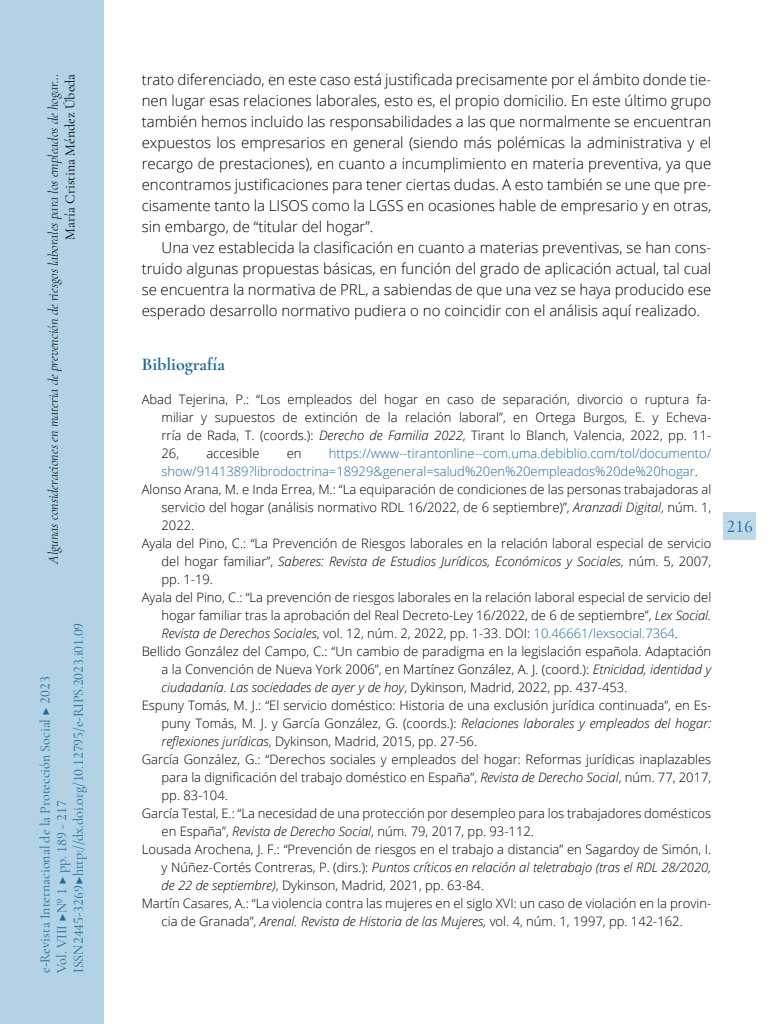
<style>
.page{position:relative;width:768px;height:1024px;background:#fff}
.page>*{position:absolute;margin:0;border:0;box-sizing:border-box;transform-origin:0 0}
._41_Enunciado_1_1{font:700 18px "Cormorant Garamond";color:#1b6b9f}
.t1{font:500 18px "Cormorant Garamond";color:#1b6b9f}
._00_bsc_Sin{font:300 15px/21px "Open Sans";color:#000;text-align:justify}
._00_bsc{font:300 15px/21px "Open Sans";color:#000;text-align:justify}
.t2{font:14px/16.8px "Cormorant Garamond";color:#1b6b9f}
.t3{font:italic 300 14px "Cormorant Garamond";color:#000}
.t4{font:14px "Cormorant Garamond";color:#000}
._80_bibliografía{font:300 13px/18px "Open Sans";color:#000;text-align:justify}
._80_bibliografía-2{font:300 13px/18px "Open Sans";color:#1b6b9f}
.s1{font-style:italic}
.s2{color:#000}
.s3{color:#1b6b9f}
</style>
<div class="page">
<div style="left:0;top:0;width:103px;height:1024px;background:#b1d3e5"></div>
<div style="left:724px;top:512px;width:32px;height:28px;background:#bedae8"></div>
<p class="t3" style="left:45px;top:564px;width:491px;rotate:-90deg">Algunas consideraciones en materia de prevención de riesgos laborales para los empleados de hogar…</p>
<p class="t4" style="left:62px;top:240px;width:167px;rotate:-90deg">María Cristina Méndez Úbeda</p>
<p class="t2" style="left:36px;top:973px;width:352px;rotate:-90deg">e-Revista Internacional de la Protección Social ▶ 2023<br>Vol. VIII ▶Nº 1 ▶ pp. 189 - 217<br>ISSN 2445-3269 ▶ http://dx.doi.org/10.12795/e-RIPS.2023.i01.09</p>
<p class="_00_bsc_Sin" style="left:142px;top:69px;width:571px">trato diferenciado, en este caso está justificada precisamente por el ámbito donde tie&shy;nen lugar esas relaciones laborales, esto es, el propio domicilio. En este último grupo también hemos incluido las responsabilidades a las que normalmente se encuentran expuestos los empresarios en general (siendo más polémicas la administrativa y el recargo de prestaciones), en cuanto a incumplimiento en materia preventiva, ya que encontramos justificaciones para tener ciertas dudas. A esto también se une que pre&shy;cisamente tanto la LISOS como la LGSS en ocasiones hable de empresario y en otras, sin embargo, de “titular del hogar”.</p>
<p class="_00_bsc" style="left:142px;top:237px;width:571px;text-indent:20px">Una vez establecida la clasificación en cuanto a materias preventivas, se han cons&shy;truido algunas propuestas básicas, en función del grado de aplicación actual, tal cual se encuentra la normativa de PRL, a sabiendas de que una vez se haya producido ese esperado desarrollo normativo pudiera o no coincidir con el análisis aquí realizado.</p>
<p class="_41_Enunciado_1_1" style="left:142px;top:353px;width:85px">Bibliografía</p>
<p class="_80_bibliografía" style="left:162px;top:390px;width:551px;text-indent:-20px">Abad Tejerina, P.: “Los empleados del hogar en caso de separación, divorcio o ruptura fa&shy;miliar y supuestos de extinción de la relación laboral”, en Ortega Burgos, E. y Echeva&shy;rría de Rada, T. (coords.): <span class="s1">Derecho de Familia 2022</span>, Tirant lo Blanch, Valencia, 2022, pp. 11- 26,</p>
<p class="_80_bibliografía-2" style="left:162px;top:444px;width:551px;text-indent:167px">https://www--tirantonline--com.uma.debiblio.com/tol/documento/ show/9141389?librodoctrina=18929&amp;general=salud%20en%20empleados%20de%20hogar<span class="s2">.</span></p>
<p class="_80_bibliografía" style="left:162px;top:480px;width:551px;text-indent:-20px">Alonso Arana, M. e Inda Errea, M.: “La equiparación de condiciones de las personas trabajadoras al servicio del hogar (análisis normativo RDL 16/2022, de 6 septiembre)”, <span class="s1">Aranzadi Digital</span>, núm. 1, 2022.</p>
<p class="_80_bibliografía" style="left:162px;top:534px;width:551px;text-indent:-20px">Ayala del Pino, C.: “La Prevención de Riesgos laborales en la relación laboral especial de servicio del hogar familiar”, <span class="s1">Saberes: Revista de Estudios Jurídicos, Económicos y Sociales</span>, núm. 5, 2007, pp. 1-19.</p>
<p class="_80_bibliografía" style="left:162px;top:588px;width:551px;text-indent:-20px">Ayala del Pino, C.: “La prevención de riesgos laborales en la relación laboral especial de servicio del hogar familiar tras la aprobación del Real Decreto-Ley 16/2022, de 6 de septiembre”, <span class="s1">Lex Social.<br>Revista de Derechos Sociales</span>, vol. 12, núm. 2, 2022, pp. 1-33. DOI: <span class="s3">10.46661/lexsocial.7364</span>.</p>
<p class="_80_bibliografía" style="left:162px;top:642px;width:551px;text-indent:-20px">Bellido González del Campo, C.: “Un cambio de paradigma en la legislación española. Adaptación a la Convención de Nueva York 2006”, en Martínez González, A. J. (coord.): <span class="s1">Etnicidad, identidad y ciudadanía. Las sociedades de ayer y de hoy</span>, Dykinson, Madrid, 2022, pp. 437-453.</p>
<p class="_80_bibliografía" style="left:162px;top:696px;width:551px;text-indent:-20px">Espuny Tomás, M. J.: “El servicio doméstico: Historia de una exclusión jurídica continuada”, en Es&shy;puny Tomás, M. J. y García González, G. (coords.): <span class="s1">Relaciones laborales y empleados del hogar: reflexiones jurídicas</span>, Dykinson, Madrid, 2015, pp. 27-56.</p>
<p class="_80_bibliografía" style="left:162px;top:750px;width:551px;text-indent:-20px">García González, G.: “Derechos sociales y empleados del hogar: Reformas jurídicas inaplazables para la dignificación del trabajo doméstico en España”, <span class="s1">Revista de Derecho Social</span>, núm. 77, 2017, pp. 83-104.</p>
<p class="_80_bibliografía" style="left:162px;top:804px;width:551px;text-indent:-20px">García Testal, E.: “La necesidad de una protección por desempleo para los trabajadores domésticos en España”, <span class="s1">Revista de Derecho Social</span>, núm. 79, 2017, pp. 93-112.</p>
<p class="_80_bibliografía" style="left:162px;top:840px;width:551px;text-indent:-20px">Lousada Arochena, J. F.: “Prevención de riesgos en el trabajo a distancia” en Sagardoy de Simón, I. y Núñez-Cortés Contreras, P. (dirs.): <span class="s1">Puntos críticos en relación al teletrabajo (tras el RDL 28/2020, de 22 de septiembre)</span>, Dykinson, Madrid, 2021, pp. 63-84.</p>
<p class="_80_bibliografía" style="left:162px;top:894px;width:551px;text-indent:-20px">Martín Casares, A.: “La violencia contra las mujeres en el siglo XVI: un caso de violación en la provin&shy;cia de Granada”, <span class="s1">Arenal. Revista de Historia de las Mujeres,</span> vol. 4, núm. 1, 1997, pp. 142-162.</p>
<p class="_80_bibliografía" style="left:206px;top:444px;width:55px">accesible</p>
<p class="_80_bibliografía" style="left:287px;top:444px;width:16px">en</p>
<h1 class="t1" style="left:726px;top:515px;width:28px">216</h1>
</div>
